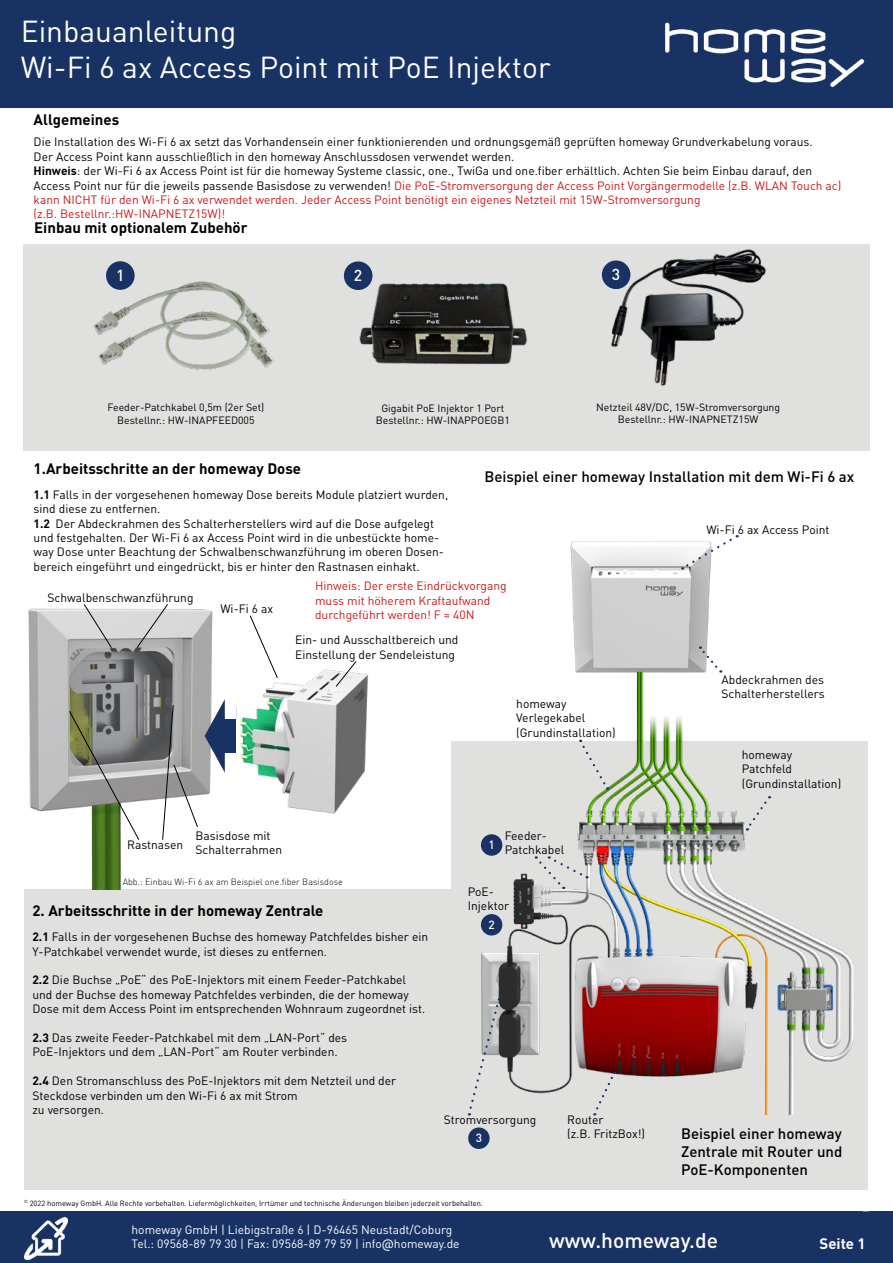
<style>
.page{position:relative;width:893px;height:1263px;background:#fff}
.page>*{position:absolute;margin:0;border:0;box-sizing:border-box;transform-origin:0 0}
.t1{font:30px/36px "DIN";color:#fff}
.t2{font:500 21px "DIN";color:#fff}
.t3{font:500 15.75px "DIN";color:#fff}
.t4{font:700 15px "DIN";color:#000}
.t5{font:500 15px/18px "DIN";color:#000;text-align:justify}
.t6{font:700 15px "DIN";color:#fff}
.t7{font:12px/14.4px "DIN";color:#000}
.t8{font:12px/14.4px "DIN";color:#fefefe}
.t9{font:12px/14.4px "DIN";color:#cd1719}
.t10{font:500 11.85px "DIN";color:#fff}
.t11{font:10.5px/12.6px "DIN";color:#000;text-align:center}
.t12{font:300 9px "DIN";color:#000}
.t13{font:7.5px "DIN";color:#000}
.s1{font-weight:700}
.s2{color:#cd1719}
.s3{font-family:"Candara"}
</style>
<div class="page">
<div style="left:24px;top:889px;width:844px;height:301px;background:#e0e0df"></div>
<img style="left:451px;top:535px;width:417px;height:579px">
<div style="left:23px;top:244px;width:846px;height:206px;background:#e0e0df"></div>
<div style="left:0;top:0;width:893px;height:107px;background:#183264"></div>
<img style="left:665px;top:22px;width:200px;height:66px">
<img style="left:28px;top:608px;width:207px;height:281px">
<svg style="left:249px;top:615px;width:24px;height:52px"></svg>
<svg style="left:205px;top:699px;width:20px;height:74px"></svg>
<div style="left:221px;top:719px;width:15px;height:33px;background:#183264"></div>
<svg style="left:69px;top:710px;width:71px;height:131px;background:#969b8c"></svg>
<svg style="left:162px;top:704px;width:36px;height:136px"></svg>
<svg style="left:468px;top:994px;width:34px;height:121px"></svg>
<svg style="left:594px;top:1072px;width:22px;height:43px"></svg>
<svg style="left:536px;top:856px;width:52px;height:33px;background:#d5d6d7"></svg>
<svg style="left:746px;top:796px;width:24px;height:34px"></svg>
<svg style="left:580px;top:740px;width:28px;height:49px"></svg>
<img style="left:609px;top:249px;width:157px;height:137px">
<div style="left:602px;top:260px;width:28px;height:29px;background:#183264;border-radius:50%"></div>
<img style="left:93px;top:279px;width:182px;height:91px">
<div style="left:106px;top:261px;width:29px;height:29px;background:#183264;border-radius:50%"></div>
<img style="left:359px;top:266px;width:168px;height:99px">
<div style="left:344px;top:261px;width:28px;height:29px;background:#183264;border-radius:50%"></div>
<div style="left:468px;top:1127px;width:22px;height:22px;background:#183264;border-radius:50%"></div>
<div style="left:481px;top:834px;width:21px;height:22px;background:#183264;border-radius:50%"></div>
<div style="left:481px;top:914px;width:21px;height:21px;background:#183264;border-radius:50%"></div>
<svg style="left:83px;top:604px;width:29px;height:45px"></svg>
<svg style="left:136px;top:604px;width:33px;height:45px"></svg>
<div style="left:0;top:1212px;width:893px;height:51px;background:#183264"></div>
<svg style="left:682px;top:535px;width:56px;height:35px"></svg>
<svg style="left:699px;top:646px;width:22px;height:27px"></svg>
<img style="left:24px;top:1217px;width:43px;height:43px">
<img style="left:235px;top:667px;width:134px;height:147px">
<svg style="left:335px;top:661px;width:22px;height:26px"></svg>
<div style="left:870px;top:1211px;width:23px;height:52px;background:#183264"></div>
<h1 class="t1" style="left:21px;top:12px;width:531px">Einbauanleitung<br>Wi-Fi 6 ax Access Point mit PoE Injektor</h1>
<p class="t4" style="left:34px;top:109px;width:87px">Allgemeines</p>
<p class="t7" style="left:34px;top:135px;width:809px">Die Installation des Wi-Fi 6 ax setzt das Vorhandensein einer funktionierenden und ordnungsgemäß geprüften homeway Grundverkabelung voraus.<br>Der Access Point kann ausschließlich in den homeway Anschlussdosen verwendet werden.<br><span class="s1">Hinweis</span>: der Wi-Fi 6 ax Access Point ist für die homeway Systeme classic, one., TwiGa und one.fiber erhältlich. Achten Sie beim Einbau darauf, den Access Point nur für die jeweils passende Basisdose zu verwenden! <span class="s2">Die PoE-Stromversorgung der Access Point Vorgängermodelle (z.B. WLAN Touch ac) kann NICHT für den Wi-Fi 6 ax verwendet werden. Jeder Access Point benötigt ein eigenes Netzteil mit 15W-Stromversorgung<br>(z.B. Bestellnr.:HW-INAPNETZ15W)!</span></p>
<p class="t4" style="left:34px;top:218px;width:215px">Einbau mit optionalem Zubehör</p>
<h3 class="t3" style="left:116px;top:265px;width:10px">1</h3>
<p class="t11" style="left:107px;top:401px;width:158px">Feeder-Patchkabel 0,5m (2er Set)<br>Bestellnr.: HW-INAPFEED005</p>
<h3 class="t3" style="left:354px;top:265px;width:10px">2</h3>
<p class="t11" style="left:376px;top:401px;width:136px">Gigabit PoE Injektor 1 Port<br>Bestellnr.: HW-INAPPOEGB1</p>
<h3 class="t3" style="left:612px;top:264px;width:10px">3</h3>
<p class="t11" style="left:596px;top:400px;width:186px">Netzteil 48V/DC, 15W-Stromversorgung<br>Bestellnr.: HW-INAPNETZ15W</p>
<p class="t4" style="left:34px;top:458px;width:269px">1.Arbeitsschritte an der homeway Dose</p>
<p class="t7" style="left:34px;top:487px;width:416px"><span class="s1">1.1</span> Falls in der vorgesehenen homeway Dose bereits Module platziert wurden, sind diese zu entfernen.<br><span class="s1">1.2</span> Der Abdeckrahmen des Schalterherstellers wird auf die Dose aufgelegt und festgehalten. Der Wi-Fi 6 ax Access Point wird in die unbestückte home&shy;way Dose unter Beachtung der Schwalbenschwanzführung im oberen Dosen&shy;bereich eingeführt und eingedrückt, bis er hinter den Rastnasen einhakt.</p>
<p class="t9" style="left:315px;top:578px;width:193px">Hinweis: Der erste Eindrückvorgang muss mit höherem Kraftaufwand durchgeführt werden! F ≈ 40N</p>
<p class="t5" style="left:484px;top:467px;width:371px">Beispiel einer homeway Installation mit dem Wi-Fi 6 ax</p>
<p class="t7" style="left:706px;top:522px;width:125px">Wi-Fi 6 ax Access Point</p>
<p class="t7" style="left:47px;top:590px;width:148px">Schwalbenschwanzführung</p>
<p class="t7" style="left:220px;top:602px;width:54px">Wi-Fi 6 ax</p>
<p class="t7" style="left:295px;top:632px;width:165px">Ein- und Ausschaltbereich und<br>Einstellung der Sendeleistung</p>
<p class="t7" style="left:516px;top:696px;width:101px">homeway<br>Verlegekabel (Grundinstallation)</p>
<p class="t7" style="left:127px;top:837px;width:58px">Rastnasen</p>
<p class="t7" style="left:196px;top:828px;width:88px">Basisdose mit<br>Schalterrahmen</p>
<p class="t10" style="left:488px;top:837px;width:8px">1</p>
<p class="t7" style="left:505px;top:828px;width:61px">Feeder-<br>Patchkabel</p>
<p class="t12" style="left:123px;top:876px;width:222px">Abb.: Einbau Wi-Fi 6 ax am Beispiel one.fiber Basisdose</p>
<p class="t4" style="left:32px;top:901px;width:293px">2. Arbeitsschritte in der homeway Zentrale</p>
<p class="t7" style="left:32px;top:929px;width:397px"><span class="s1">2.1</span> Falls in der vorgesehenen Buchse des homeway Patchfeldes bisher ein<br>Y-Patchkabel verwendet wurde, ist dieses zu entfernen.</p>
<p class="t7" style="left:32px;top:972px;width:394px"><span class="s1">2.2</span> Die Buchse „PoE“ des PoE-Injektors mit einem Feeder-Patchkabel und der Buchse des homeway Patchfeldes verbinden, die der homeway<br>Dose mit dem Access Point im entsprechenden Wohnraum zugeordnet ist.</p>
<p class="t7" style="left:32px;top:1030px;width:316px"><span class="s1">2.3</span> Das zweite Feeder-Patchkabel mit dem „LAN-Port“ des<br>PoE-Injektors und dem „LAN-Port“ am Router verbinden.</p>
<p class="t7" style="left:32px;top:1073px;width:365px"><span class="s1">2.4</span> Den Stromanschluss des PoE-Injektors mit dem Netzteil und der<br>Steckdose verbinden um den Wi-Fi 6 ax mit Strom<br>zu versorgen.</p>
<p class="t7" style="left:468px;top:884px;width:43px">PoE-<br>Injektor</p>
<p class="t10" style="left:488px;top:917px;width:8px">2</p>
<p class="t7" style="left:444px;top:1112px;width:94px">Stromversorgung</p>
<p class="t10" style="left:476px;top:1130px;width:8px">3</p>
<p class="t13" style="left:24px;top:1198px;width:461px"><sup>©</sup> 2022 homeway GmbH. Alle Rechte vorbehalten. Liefermöglichkeiten, Irrtümer und technische Änderungen bleiben jederzeit vorbehalten.</p>
<p class="t7" style="left:567px;top:1112px;width:79px">Router<br>(z.B. FritzBox!)</p>
<p class="t7" style="left:721px;top:672px;width:105px">Abdeckrahmen des<br>Schalterherstellers</p>
<p class="t7" style="left:742px;top:747px;width:101px">homeway<br>Patchfeld (Grundinstallation)</p>
<p class="t5" style="left:681px;top:1124px;width:163px">Beispiel einer homeway Zentrale mit Router und PoE-Komponenten</p>
<p class="t8" style="left:132px;top:1222px;width:330px">homeway GmbH | Liebigstraße 6 | D-96465 Neustadt/Coburg<br>Tel.: 09568-89 79 30 | Fax: 09568-89 79 59 | info<span class="s3">@</span>homeway.de</p>
<h2 class="t2" style="left:549px;top:1226px;width:170px">www.homeway.de</h2>
<p class="t8" style="left:471px;top:1236px;width:326px">Tel.: 09568-89 79 30 | Fax: 09568-89 79 59 | info@homeway.de</p>
<p class="t6" style="left:823px;top:1232px;width:48px">Seite 1</p>
<p class="t6" style="left:819px;top:1233px;width:48px">Seite 1</p>
</div>
